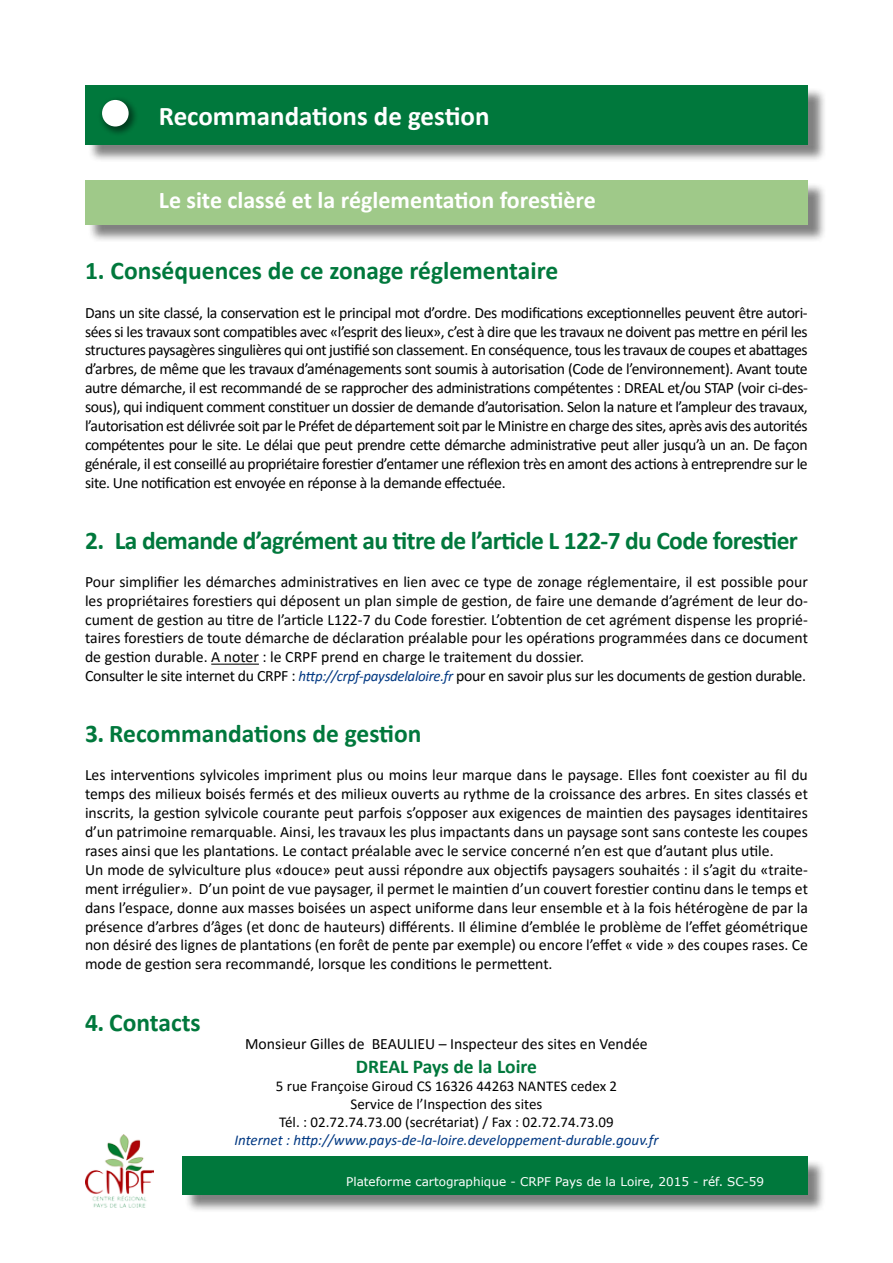
<style>
.page{position:relative;width:893px;height:1263px;background:#fff}
.page>*{position:absolute;margin:0;border:0;box-sizing:border-box;transform-origin:0 0}
.t1{font:700 27px "Calibri";color:#fff}
.t2{font:700 25.5px "Calibri";letter-spacing:-.01em;color:#00783c}
.t3{font:700 24px "Calibri";color:#fff}
.t4{font:700 19.5px "Calibri";color:#00783c}
.t5{font:15.75px/18.9px "Calibri";color:#000}
.t6{font:15px/18px "Calibri";color:#000;text-align:center}
.t7{font:italic 15px "Calibri";color:#003882}
.t8{font:12px "Verdana";color:#fff}
.s1{font-style:italic;font-size:15px;color:#003882}
</style>
<div class="page">
<div style="left:184px;top:1159px;width:642px;height:54px;background:#000;opacity:.5"></div>
<div style="left:182px;top:1157px;width:626px;height:38px;background:#00783c"></div>
<img style="left:85px;top:1134px;width:68px;height:74px">
<hr style="left:211px;top:664px;width:48px;height:1px;background:#000">
<div style="left:87px;top:87px;width:740px;height:76px;background:#000;opacity:.5"></div>
<div style="left:85px;top:85px;width:723px;height:60px;background:#00783c"></div>
<div style="left:87px;top:182px;width:740px;height:61px;background:#000;opacity:.5"></div>
<div style="left:85px;top:180px;width:723px;height:44px;background:#9fc989"></div>
<div style="left:97px;top:95px;width:42px;height:42px;background:#000;opacity:.5"></div>
<div style="left:102px;top:100px;width:27px;height:26px;background:#fff;border-radius:50%"></div>
<h1 class="t1" style="left:159px;top:97px;width:332px">Recommandations de gestion</h1>
<h3 class="t3" style="left:159px;top:184px;width:439px">Le site classé et la réglementation forestière</h3>
<h2 class="t2" style="left:85px;top:252px;width:475px">1. Conséquences de ce zonage réglementaire</h2>
<p class="t5" style="left:85px;top:302px;width:724px;text-align:justify">Dans un site classé, la conservation est le principal mot d’ordre. Des modifications exceptionnelles peuvent être autori&shy;sées si les travaux sont compatibles avec «l’esprit des lieux», c’est à dire que les travaux ne doivent pas mettre en péril les structures paysagères singulières qui ont justifié son classement. En conséquence, tous les travaux de coupes et abattages d’arbres, de même que les travaux d’aménagements sont soumis à autorisation (Code de l’environnement). Avant toute autre démarche, il est recommandé de se rapprocher des administrations compétentes : DREAL et/ou STAP (voir ci-des&shy;sous), qui indiquent comment constituer un dossier de demande d’autorisation. Selon la nature et l’ampleur des travaux, l’autorisation est délivrée soit par le Préfet de département soit par le Ministre en charge des sites, après avis des autorités compétentes pour le site. Le délai que peut prendre cette démarche administrative peut aller jusqu’à un an. De façon générale, il est conseillé au propriétaire forestier d’entamer une réflexion très en amont des actions à entreprendre sur le site. Une notification est envoyée en réponse à la demande effectuée.</p>
<h2 class="t2" style="left:85px;top:522px;width:714px">2. La demande d’agrément au titre de l’article L 122-7 du Code forestier</h2>
<p class="t5" style="left:85px;top:572px;width:724px">Pour simplifier les démarches administratives en lien avec ce type de zonage réglementaire, il est possible pour les propriétaires forestiers qui déposent un plan simple de gestion, de faire une demande d’agrément de leur do&shy;cument de gestion au titre de l’article L122-7 du Code forestier. L’obtention de cet agrément dispense les proprié&shy;taires forestiers de toute démarche de déclaration préalable pour les opérations programmées dans ce document de gestion durable. A noter : le CRPF prend en charge le traitement du dossier.<br>Consulter le site internet du CRPF : <span class="s1">http://crpf-paysdelaloire.fr</span> pour en savoir plus sur les documents de gestion durable.</p>
<h2 class="t2" style="left:85px;top:716px;width:338px">3. Recommandations de gestion</h2>
<p class="t5" style="left:85px;top:765px;width:724px">Les interventions sylvicoles impriment plus ou moins leur marque dans le paysage. Elles font coexister au fil du temps des milieux boisés fermés et des milieux ouverts au rythme de la croissance des arbres. En sites classés et inscrits, la gestion sylvicole courante peut parfois s’opposer aux exigences de maintien des paysages identitaires d’un patrimoine remarquable. Ainsi, les travaux les plus impactants dans un paysage sont sans conteste les coupes rases ainsi que les plantations. Le contact préalable avec le service concerné n’en est que d’autant plus utile.<br>Un mode de sylviculture plus «douce» peut aussi répondre aux objectifs paysagers souhaités : il s’agit du «traite&shy;ment irrégulier». D’un point de vue paysager, il permet le maintien d’un couvert forestier continu dans le temps et dans l’espace, donne aux masses boisées un aspect uniforme dans leur ensemble et à la fois hétérogène de par la présence d’arbres d’âges (et donc de hauteurs) différents. Il élimine d’emblée le problème de l’effet géométrique non désiré des lignes de plantations (en forêt de pente par exemple) ou encore l’effet « vide » des coupes rases. Ce mode de gestion sera recommandé, lorsque les conditions le permettent.</p>
<h2 class="t2" style="left:85px;top:1004px;width:117px">4. Contacts</h2>
<p class="t5" style="left:245px;top:1034px;width:404px">Monsieur Gilles de BEAULIEU – Inspecteur des sites en Vendée</p>
<p class="t4" style="left:356px;top:1052px;width:183px">DREAL Pays de la Loire</p>
<p class="t6" style="left:276px;top:1076px;width:343px">5 rue Françoise Giroud CS 16326 44263 NANTES cedex 2<br>Service de l’Inspection des sites<br>Tél. : 02.72.74.73.00 (secrétariat) / Fax : 02.72.74.73.09</p>
<p class="t7" style="left:234px;top:1129px;width:426px">Internet : http://www.pays-de-la-loire.developpement-durable.gouv.fr</p>
<p class="t8" style="left:346px;top:1174px;width:420px">Plateforme cartographique - CRPF Pays de la Loire, 2015 - réf. SC-59</p>
</div>
